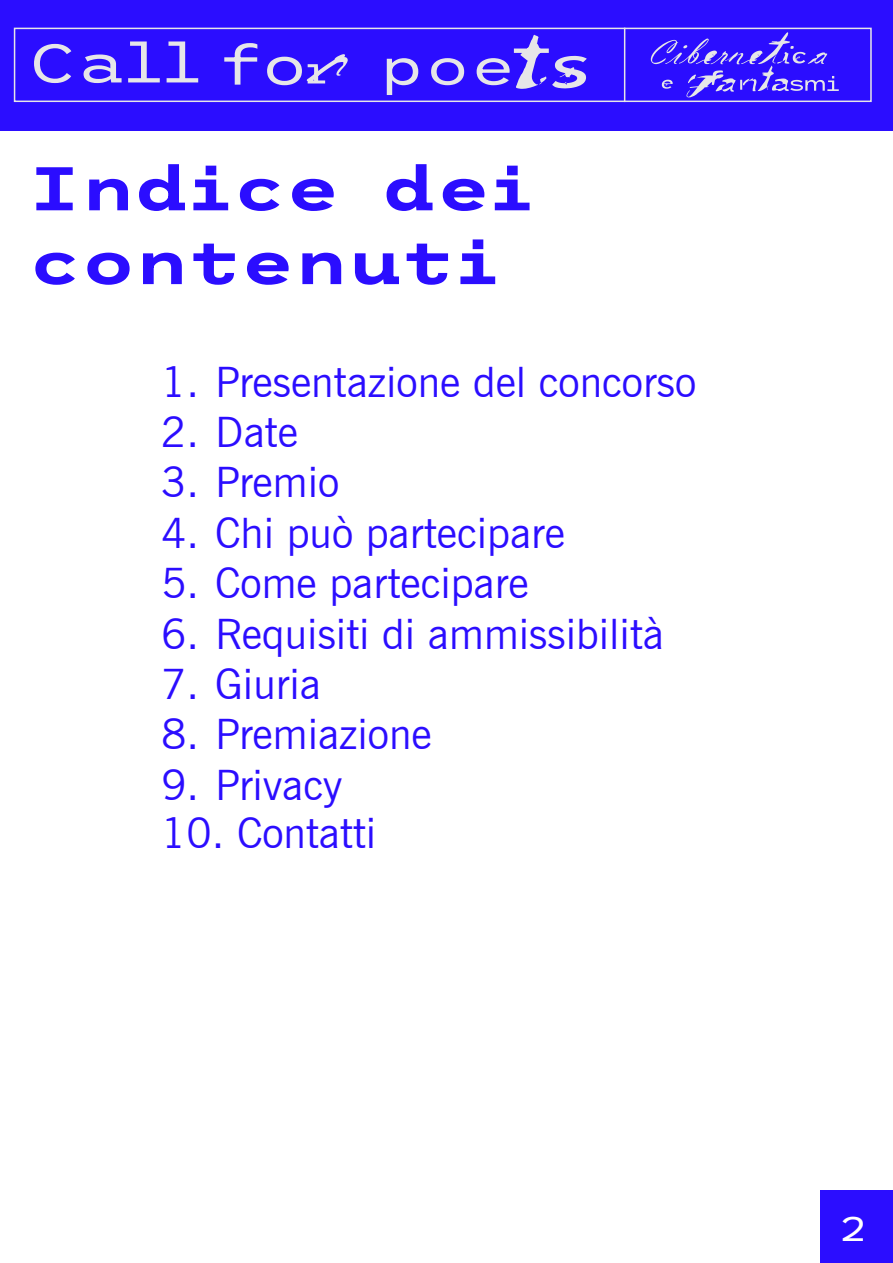
<style>
.page{position:relative;width:893px;height:1263px;background:#fff}
.page>*{position:absolute;margin:0;border:0;box-sizing:border-box;transform-origin:0 0}
.t1{font:700 61.5px/73.8px "Trispace Semi Expanded";color:#2b0dff}
.t2{font:54.6px "Trispace Semi Expanded";color:#e6e6e8}
.t3{font:51.75px "Trispace Semi Expanded";color:#e6e6e8}
.t4{font:42px "News Gothic BT";color:#2b0dff}
.t5{font:34.5px "Trispace Semi Expanded";color:#fff}
</style>
<div class="page">
<div style="left:0;top:0;width:893px;height:130px;background:#2b0dff"></div>
<div style="left:14px;top:28px;width:858px;height:74px;border:2px solid #e6e6e8"></div>
<svg style="left:651px;top:32px;width:188px;height:65px"></svg>
<hr style="left:624px;top:28px;width:1px;height:74px;background:#e6e6e8">
<svg style="left:514px;top:34px;width:73px;height:55px"></svg>
<svg style="left:307px;top:54px;width:41px;height:29px"></svg>
<div style="left:820px;top:1190px;width:73px;height:73px;background:#2b0dff"></div>
<h2 class="t2" style="left:29px;top:21px;width:281px">Call fo</h2>
<p class="t3" style="left:379px;top:26px;width:138px">poe</p>
<h1 class="t1" style="left:28px;top:147px;width:507px">Indice dei contenuti</h1>
<p class="t4" style="left:161px;top:356px;width:536px">1. Presentazione del concorso</p>
<p class="t4" style="left:161px;top:407px;width:138px">2. Date</p>
<p class="t4" style="left:161px;top:457px;width:179px">3. Premio</p>
<p class="t4" style="left:161px;top:507px;width:405px">4. Chi può partecipare</p>
<p class="t4" style="left:161px;top:558px;width:369px">5. Come partecipare</p>
<p class="t4" style="left:161px;top:608px;width:504px">6. Requisiti di ammissibilità</p>
<p class="t4" style="left:161px;top:659px;width:161px">7. Giuria</p>
<p class="t4" style="left:161px;top:709px;width:272px">8. Premiazione</p>
<p class="t4" style="left:161px;top:759px;width:183px">9. Privacy</p>
<p class="t4" style="left:161px;top:808px;width:217px">10. Contatti</p>
<p class="t5" style="left:839px;top:1201px;width:32px">2</p>
</div>
